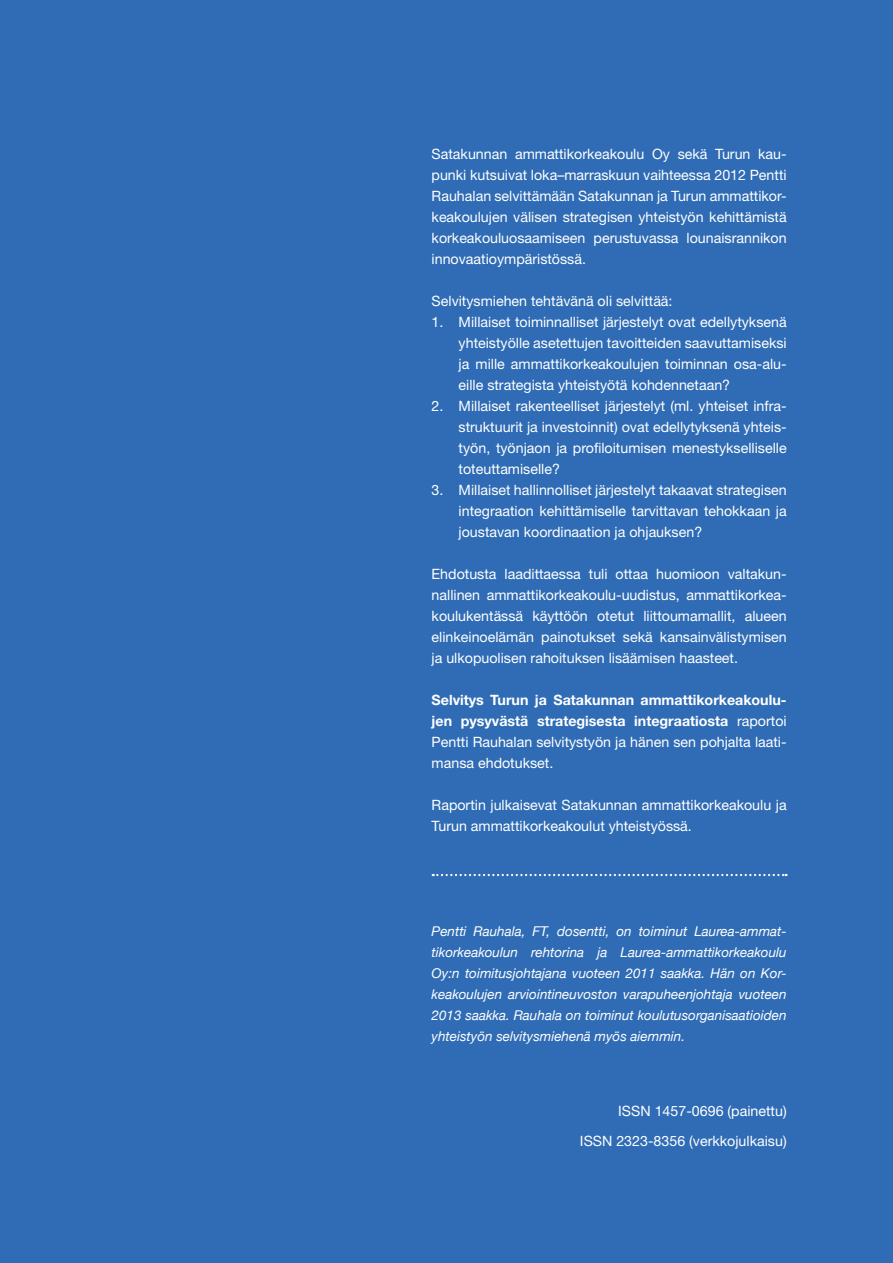
<style>
.page{position:relative;width:893px;height:1263px;background:#2f6cb5}
.page>*{position:absolute;margin:0;border:0;box-sizing:border-box;transform-origin:0 0}
.t1{font:14.25px/21px "Helvetica Neue LT Std";color:#fff;text-align:justify}
.t2{font:700 14.25px/21px "Helvetica Neue LT Std";color:#fff;text-align:justify}
.t3{font:italic 13.5px/21px "Helvetica Neue";color:#fff;text-align:justify}
.s1{font-weight:400}
</style>
<div class="page">
<svg style="left:433px;top:874px;width:353px;height:2px"></svg>
<p class="t1" style="left:432px;top:143px;width:357px">Satakunnan ammattikorkeakoulu Oy sekä Turun kau&shy;punki kutsuivat loka–marraskuun vaihteessa 2012 Pentti Rauhalan selvittämään Satakunnan ja Turun ammattikor&shy;keakoulujen välisen strategisen yhteistyön kehittämistä korkeakouluosaamiseen perustuvassa lounaisrannikon innovaatioympäristössä.</p>
<p class="t1" style="left:432px;top:290px;width:242px">Selvitysmiehen tehtävänä oli selvittää:</p>
<p class="t1" style="left:459px;top:311px;width:330px;text-indent:-27px">1. Millaiset toiminnalliset järjestelyt ovat edellytyksenä yhteistyölle asetettujen tavoitteiden saavuttamiseksi ja mille ammattikorkeakoulujen toiminnan osa-alu&shy;eille strategista yhteistyötä kohdennetaan?</p>
<p class="t1" style="left:459px;top:395px;width:330px;text-indent:-27px">2. Millaiset rakenteelliset järjestelyt (ml. yhteiset infra&shy;struktuurit ja investoinnit) ovat edellytyksenä yhteis&shy;työn, työnjaon ja profiloitumisen menestykselliselle toteuttamiselle?</p>
<p class="t1" style="left:459px;top:479px;width:330px;text-indent:-27px">3. Millaiset hallinnolliset järjestelyt takaavat strategisen integraation kehittämiselle tarvittavan tehokkaan ja joustavan koordinaation ja ohjauksen?</p>
<p class="t1" style="left:432px;top:563px;width:357px">Ehdotusta laadittaessa tuli ottaa huomioon valtakun&shy;nallinen ammattikorkeakoulu-uudistus, ammattikorkea&shy;koulukentässä käyttöön otetut liittoumamallit, alueen elinkeinoelämän painotukset sekä kansainvälistymisen ja ulkopuolisen rahoituksen lisäämisen haasteet.</p>
<p class="t2" style="left:432px;top:689px;width:357px">Selvitys Turun ja Satakunnan ammattikorkeakoulu&shy;jen pysyvästä strategisesta integraatiosta <span class="s1">raportoi Pentti Rauhalan selvitystyön ja hänen sen pohjalta laati&shy;mansa ehdotukset.</span></p>
<p class="t1" style="left:432px;top:794px;width:357px">Raportin julkaisevat Satakunnan ammattikorkeakoulu ja<br>Turun ammattikorkeakoulut yhteistyössä.</p>
<p class="t3" style="left:432px;top:920px;width:357px">Pentti Rauhala, FT, dosentti, on toiminut Laurea-ammat&shy;tikorkeakoulun rehtorina ja Laurea-ammattikorkeakoulu Oy:n toimitusjohtajana vuoteen 2011 saakka. Hän on Kor&shy;keakoulujen arviointineuvoston varapuheenjohtaja vuoteen 2013 saakka. Rauhala on toiminut koulutusorganisaatioiden yhteistyön selvitysmiehenä myös aiemmin.</p>
<p class="t1" style="left:580px;top:1096px;width:208px;line-height:30px;text-align:right">ISSN 1457-0696 (painettu)<br>ISSN 2323-8356 (verkkojulkaisu)</p>
</div>
